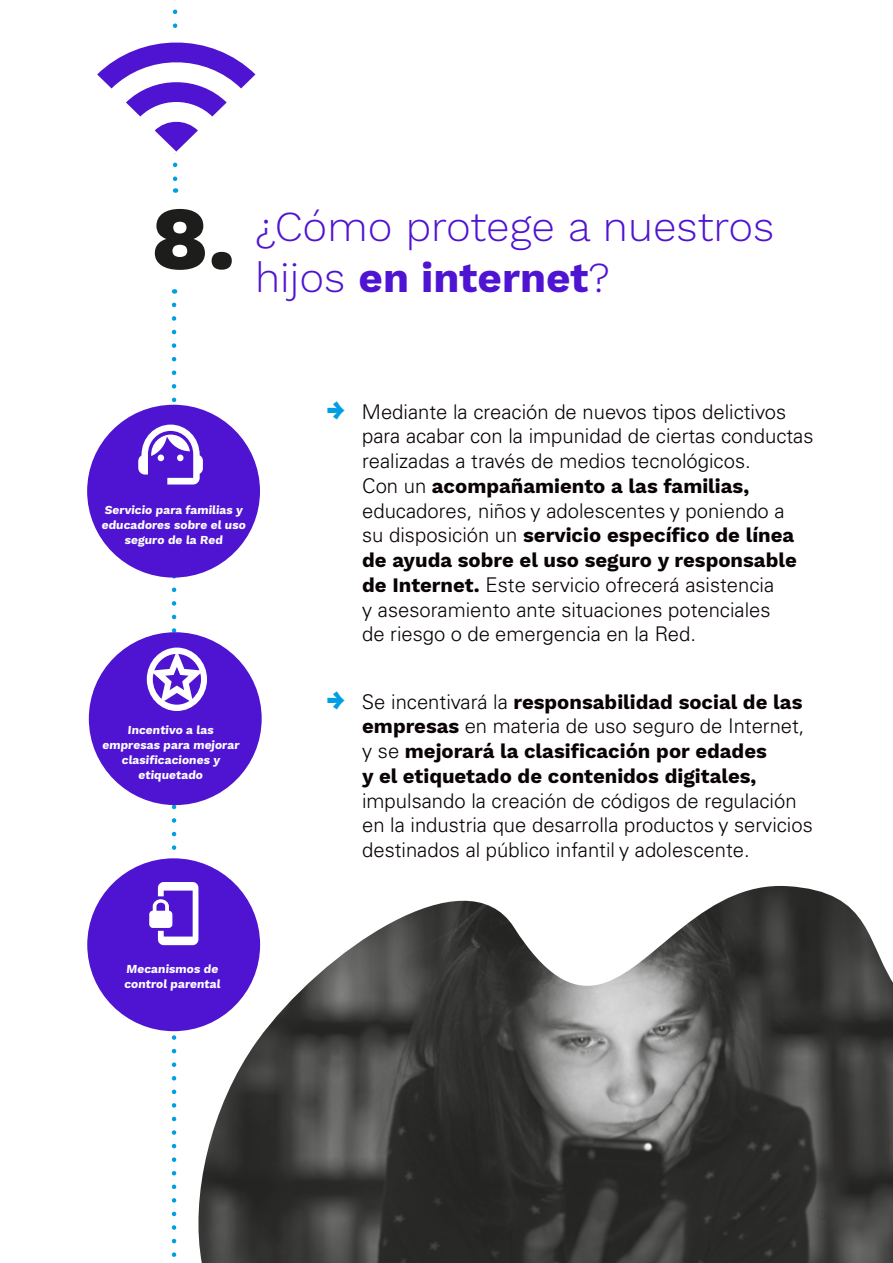
<style>
.page{position:relative;width:893px;height:1263px;background:#fff}
.page>*{position:absolute;margin:0;border:0;box-sizing:border-box;transform-origin:0 0}
.t1{font:800 90px "Work Sans";color:#1d1d1b}
.t2{font:300 42px/51px "Work Sans";color:#4f14d1}
.t3{font:300 20.25px/24.8px "Univers LT Pro 45";color:#0a0305}
.t4{font:700 20.25px/24.8px "Work Sans";color:#0a0305}
.t5{font:700 12px/15px "Work Sans";color:#fff;text-align:center}
.s1{font-weight:700}
.s2{font-family:"Work Sans";font-weight:800;font-size:25.5px;color:#009fe3}
.s3{font-family:"Univers LT Pro 45";font-weight:300}
.s4{font-family:"Work Sans";font-weight:700}
.s5{font-weight:800;font-size:25.5px;color:#009fe3}
</style>
<div class="page">
<div style="left:87px;top:405px;width:173px;height:173px;background:#4f14d1;border-radius:50%"></div>
<div style="left:89px;top:632px;width:173px;height:173px;background:#4f14d1;border-radius:50%"></div>
<img style="left:207px;top:877px;width:686px;height:386px">
<svg style="left:97px;top:0;width:158px;height:193px"></svg>
<div style="left:87px;top:858px;width:173px;height:173px;background:#4f14d1;border-radius:50%"></div>
<svg style="left:138px;top:305px;width:69px;height:958px"></svg>
<h1 class="t1" style="left:151px;top:186px;width:85px">8.</h1>
<h2 class="t2" style="left:255px;top:203px;width:521px">¿Cómo protege a nuestros hijos <span class="s1">en internet</span>?</h2>
<p class="t5" style="left:101px;top:503px;width:147px">Servicio para familias y educadores sobre el uso seguro de la Red</p>
<p class="t5" style="left:102px;top:723px;width:140px">Incentivo a las empresas para mejorar clasificaciones y etiquetado</p>
<p class="t3" style="left:362px;top:399px;width:453px;text-indent:-36px"><span class="s2">→</span> Mediante la creación de nuevos tipos delictivos para acabar con la impunidad de ciertas conductas realizadas a través de medios tecnológicos.</p>
<p class="t4" style="left:362px;top:475px;width:389px"><span class="s3">Con un</span> acompañamiento a las familias,</p>
<p class="t3" style="left:362px;top:498px;width:424px">educadores, niños y adolescentes y poniendo a</p>
<p class="t4" style="left:362px;top:524px;width:436px"><span class="s3">su disposición un</span> servicio específico de línea de ayuda sobre el uso seguro y responsable</p>
<p class="t3" style="left:362px;top:572px;width:414px"><span class="s4">de Internet.</span> Este servicio ofrecerá asistencia y asesoramiento ante situaciones potenciales de riesgo o de emergencia en la Red.</p>
<p class="t4" style="left:326px;top:690px;width:478px"><span class="s5">→</span> <span class="s3">Se incentivará la</span> responsabilidad social de las</p>
<p class="t3" style="left:362px;top:714px;width:444px"><span class="s4">empresas</span> en materia de uso seguro de Internet,</p>
<p class="t4" style="left:362px;top:740px;width:406px"><span class="s3">y se</span> mejorará la clasificación por edades y el etiquetado de contenidos digitales,</p>
<p class="t3" style="left:362px;top:788px;width:452px">impulsando la creación de códigos de regulación en la industria que desarrolla productos y servicios destinados al público infantil y adolescente.</p>
<p class="t5" style="left:124px;top:962px;width:99px;text-align:left">Mecanismos de control parental</p>
</div>
